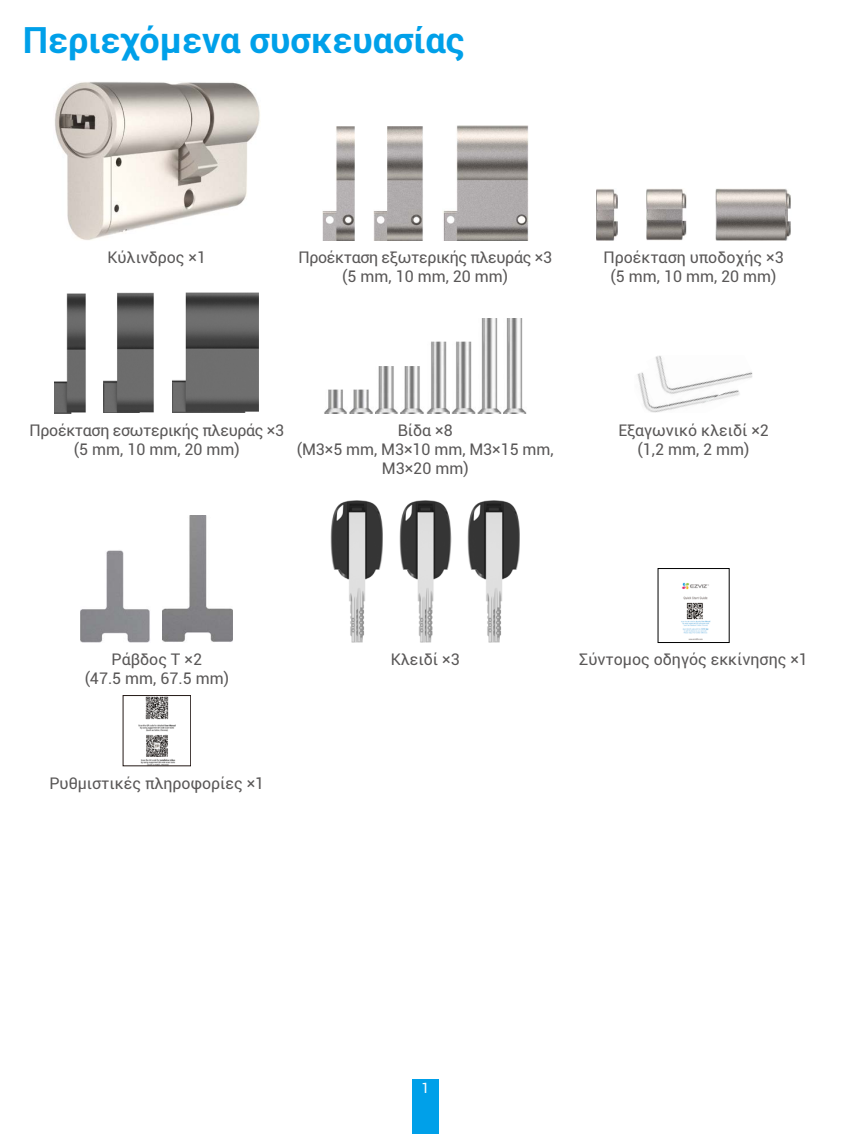
<style>
.page{position:relative;width:851px;height:1134px;background:#fff}
.page>*{position:absolute;margin:0;border:0;box-sizing:border-box;transform-origin:0 0}
.t1{font:700 36px "Roboto";color:#00a0e9}
.t2{font:16px/19.2px "Roboto";color:#595757;text-align:center}
.t3{font:16px/19.2px "Roboto";letter-spacing:-.02em;color:#595757;text-align:center}
.t4{font:14px "Roboto";color:#fff}
</style>
<div class="page">
<div style="left:412px;top:1079px;width:27px;height:55px;background:#00a0e9"></div>
<img style="left:55px;top:82px;width:205px;height:158px">
<img style="left:443px;top:125px;width:85px;height:116px">
<img style="left:322px;top:126px;width:32px;height:115px">
<img style="left:374px;top:126px;width:49px;height:115px">
<img style="left:596px;top:189px;width:21px;height:51px">
<img style="left:715px;top:189px;width:76px;height:51px">
<img style="left:785px;top:189px;width:2px;height:51px">
<img style="left:646px;top:189px;width:40px;height:51px">
<img style="left:173px;top:293px;width:86px;height:119px">
<img style="left:103px;top:293px;width:51px;height:120px">
<img style="left:55px;top:293px;width:31px;height:121px">
<img style="left:503px;top:318px;width:23px;height:96px">
<img style="left:452px;top:342px;width:23px;height:72px">
<img style="left:400px;top:367px;width:24px;height:47px">
<img style="left:349px;top:390px;width:24px;height:24px">
<img style="left:477px;top:318px;width:24px;height:96px">
<img style="left:426px;top:342px;width:23px;height:72px">
<img style="left:375px;top:367px;width:23px;height:47px">
<img style="left:324px;top:390px;width:23px;height:24px">
<img style="left:637px;top:372px;width:103px;height:39px">
<img style="left:646px;top:372px;width:106px;height:14px">
<img style="left:649px;top:355px;width:87px;height:58px">
<img style="left:163px;top:516px;width:70px;height:126px">
<img style="left:81px;top:550px;width:69px;height:93px">
<img style="left:331px;top:500px;width:52px;height:143px">
<img style="left:399px;top:500px;width:52px;height:143px">
<img style="left:468px;top:500px;width:51px;height:143px">
<img style="left:681px;top:582px;width:30px;height:58px">
<div style="left:657px;top:568px;width:72px;height:75px;border:1px solid #000"></div>
<img style="left:138px;top:697px;width:38px;height:67px">
<div style="left:123px;top:695px;width:68px;height:71px;border:1px solid #231815"></div>
<h1 class="t1" style="left:23px;top:15px;width:443px">Περιεχόμενα συσκευασίας</h1>
<p class="t2" style="left:107px;top:247px;width:100px">Κύλινδρος ×1</p>
<p class="t3" style="left:298px;top:247px;width:255px">Προέκταση εξωτερικής πλευράς ×3 (5 mm, 10 mm, 20 mm)</p>
<p class="t2" style="left:603px;top:247px;width:182px">Προέκταση υποδοχής ×3 (5 mm, 10 mm, 20 mm)</p>
<p class="t3" style="left:30px;top:420px;width:256px">Προέκταση εσωτερικής πλευράς ×3 (5 mm, 10 mm, 20 mm)</p>
<p class="t2" style="left:297px;top:420px;width:258px">Βίδα ×8<br>(M3×5 mm, M3×10 mm, M3×15 mm,<br>M3×20 mm)</p>
<p class="t2" style="left:618px;top:420px;width:152px">Εξαγωνικό κλειδί ×2 (1,2 mm, 2 mm)</p>
<p class="t2" style="left:85px;top:649px;width:146px">Ράβδος Τ ×2<br>(47.5 mm, 67.5 mm)</p>
<p class="t2" style="left:390px;top:649px;width:71px">Κλειδί ×3</p>
<p class="t2" style="left:579px;top:649px;width:230px">Σύντομος οδηγός εκκίνησης ×1</p>
<p class="t2" style="left:49px;top:773px;width:216px">Ρυθμιστικές πληροφορίες ×1</p>
<p class="t4" style="left:421px;top:1078px;width:9px">1</p>
</div>
